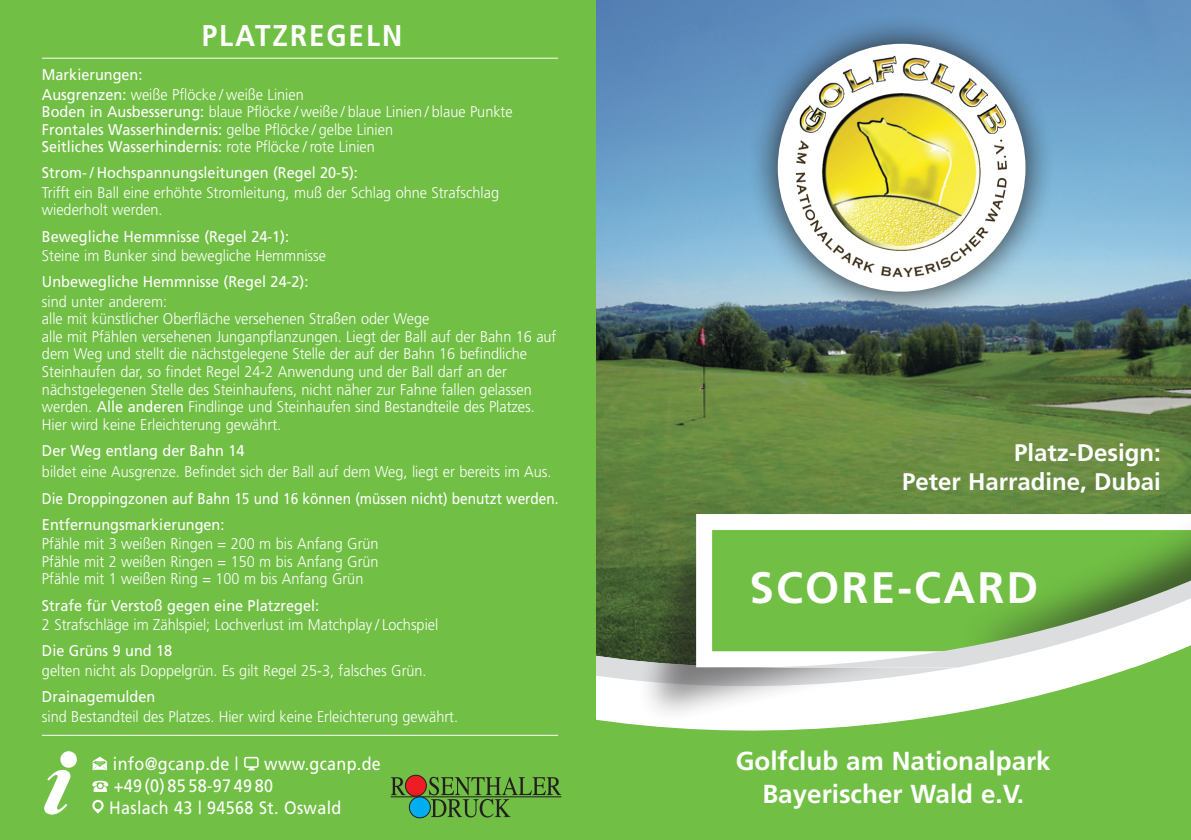
<style>
.page{position:relative;width:1191px;height:840px;background:#fff}
.page>*{position:absolute;margin:0;border:0;box-sizing:border-box;transform-origin:0 0}
.t1{font:700 44px "Frutiger";letter-spacing:.05em;color:#fff}
.t2{font:700 30px "Frutiger";letter-spacing:.07em;color:#fff;scale:.93 1}
.t3{font:700 26px/32px "Frutiger";color:#fff;text-align:center}
.t4{font:700 24px/28.8px "Frutiger";color:#fff;text-align:right}
.t5{font:18px/21.6px "Frutiger";letter-spacing:.02em;color:#fff;scale:.9 1}
.t6{font:300 15.6px/17.4px "Frutiger";color:#fff;scale:.93 1}
.t7{font:15.6px/19.6px "Frutiger";color:#fff;scale:.93 1}
.t8{font:15.6px/26.2px "Frutiger";color:#fff;scale:.88 1}
.s1{font-weight:300}
.s2{font-weight:400}
</style>
<div class="page">
<img style="left:595px;top:0;width:596px;height:294px">
<div style="left:595px;top:780px;width:596px;height:59px;background:#71bf44"></div>
<div style="left:595px;top:736px;width:596px;height:44px;background:#71bf44"></div>
<svg style="left:595px;top:294px;width:596px;height:442px;background:#678b51"></svg>
<div style="left:636px;top:541px;width:408px;height:183px;background:#231f20;opacity:.5"></div>
<svg style="left:688px;top:505px;width:169px;height:170px"></svg>
<svg style="left:748px;top:294px;width:443px;height:373px;background:#719857"></svg>
<svg style="left:857px;top:655px;width:299px;height:62px"></svg>
<div style="left:748px;top:14px;width:307px;height:307px;background:#231f20;opacity:.95"></div>
<img style="left:786px;top:46px;width:231px;height:244px">
<div style="left:0;top:0;width:595px;height:839px;background:#71bf44"></div>
<svg style="left:92px;top:756px;width:15px;height:14px"></svg>
<svg style="left:244px;top:756px;width:15px;height:14px"></svg>
<svg style="left:92px;top:780px;width:16px;height:11px"></svg>
<svg style="left:92px;top:799px;width:12px;height:14px"></svg>
<svg style="left:44px;top:751px;width:33px;height:63px"></svg>
<svg style="left:391px;top:777px;width:13px;height:17px"></svg>
<div style="left:405px;top:774px;width:21px;height:21px;background:#ee1d23;border-radius:50%"></div>
<div style="left:405px;top:774px;width:22px;height:22px;border:1px solid #231f20;border-radius:50%"></div>
<hr style="left:391px;top:795px;width:170px;height:1px;background:#231f20">
<div style="left:409px;top:796px;width:21px;height:21px;background:#00aeef;border-radius:50%"></div>
<div style="left:409px;top:795px;width:22px;height:22px;border:1px solid #231f20;border-radius:50%"></div>
<svg style="left:429px;top:776px;width:132px;height:41px"></svg>
<hr style="left:42px;top:58px;width:516px;height:1px;background:#fff">
<hr style="left:42px;top:734px;width:516px;height:1px;background:#fff">
<h2 class="t2" style="left:202px;top:18px;width:217px">PLATZREGELN</h2>
<p class="t7" style="left:42px;top:65px;width:283px">Markierungen:<br>Ausgrenzen: <span class="s1">weiße Pflöcke / weiße Linien</span></p>
<p class="t6" style="left:42px;top:103px;width:507px"><span class="s2">Boden in Ausbesserung:</span> blaue Pflöcke / weiße / blaue Linien / blaue Punkte<br><span class="s2">Frontales Wasserhindernis:</span> gelbe Pflöcke / gelbe Linien<br><span class="s2">Seitliches Wasserhindernis:</span> rote Pflöcke / rote Linien</p>
<p class="t7" style="left:42px;top:163px;width:341px">Strom- / Hochspannungsleitungen (Regel 20-5):</p>
<p class="t6" style="left:42px;top:184px;width:493px">Trifft ein Ball eine erhöhte Stromleitung, muß der Schlag ohne Strafschlag wiederholt werden.</p>
<p class="t7" style="left:42px;top:226px;width:267px">Bewegliche Hemmnisse (Regel 24-1):</p>
<p class="t6" style="left:42px;top:247px;width:307px">Steine im Bunker sind bewegliche Hemmnisse</p>
<p class="t7" style="left:42px;top:272px;width:288px">Unbewegliche Hemmnisse (Regel 24-2):</p>
<p class="t6" style="left:42px;top:292px;width:554px">sind unter anderem:<br>alle mit künstlicher Oberfläche versehenen Straßen oder Wege<br>alle mit Pfählen versehenen Junganpflanzungen. Liegt der Ball auf der Bahn 16 auf dem Weg und stellt die nächstgelegene Stelle der auf der Bahn 16 befindliche Steinhaufen dar, so findet Regel 24-2 Anwendung und der Ball darf an der nächstgelegenen Stelle des Steinhaufens, nicht näher zur Fahne fallen gelassen werden. <span class="s2">Alle anderen</span> Findlinge und Steinhaufen sind Bestandteile des Platzes.<br>Hier wird keine Erleichterung gewährt.</p>
<p class="t7" style="left:42px;top:440px;width:219px">Der Weg entlang der Bahn 14</p>
<p class="t6" style="left:42px;top:463px;width:549px">bildet eine Ausgrenze. Befindet sich der Ball auf dem Weg, liegt er bereits im Aus.</p>
<p class="t8" style="left:42px;top:484px;width:589px">Die Droppingzonen auf Bahn 15 und 16 können (müssen nicht) benutzt werden.<br>Entfernungsmarkierungen:</p>
<p class="t6" style="left:42px;top:535px;width:363px;text-align:justify">Pfähle mit 3 weißen Ringen = 200 m bis Anfang Grün Pfähle mit 2 weißen Ringen = 150 m bis Anfang Grün Pfähle mit 1 weißen Ring = 100 m bis Anfang Grün</p>
<p class="t7" style="left:42px;top:595px;width:299px">Strafe für Verstoß gegen eine Platzregel:</p>
<p class="t6" style="left:42px;top:615px;width:428px">2 Strafschläge im Zählspiel; Lochverlust im Matchplay / Lochspiel</p>
<p class="t7" style="left:42px;top:640px;width:141px">Die Grüns 9 und 18</p>
<p class="t6" style="left:42px;top:661px;width:415px">gelten nicht als Doppelgrün. Es gilt Regel 25-3, falsches Grün.</p>
<p class="t7" style="left:42px;top:686px;width:123px">Drainagemulden</p>
<p class="t6" style="left:42px;top:707px;width:449px">sind Bestandteil des Platzes. Hier wird keine Erleichterung gewährt.</p>
<p class="t5" style="left:113px;top:752px;width:141px">info@gcanp.de |</p>
<p class="t5" style="left:109px;top:752px;width:303px;text-indent:155px">www.gcanp.de +49 (0) 85 58-97 49 80<br>Haslach 43 | 94568 St. Oswald</p>
<h3 class="t4" style="left:902px;top:438px;width:260px">Platz-Design:<br>Peter Harradine, Dubai</h3>
<h1 class="t1" style="left:749px;top:561px;width:290px">SCORE-CARD</h1>
<h3 class="t3" style="left:735px;top:744px;width:316px">Golfclub am Nationalpark<br>Bayerischer Wald e.V.</h3>
</div>
